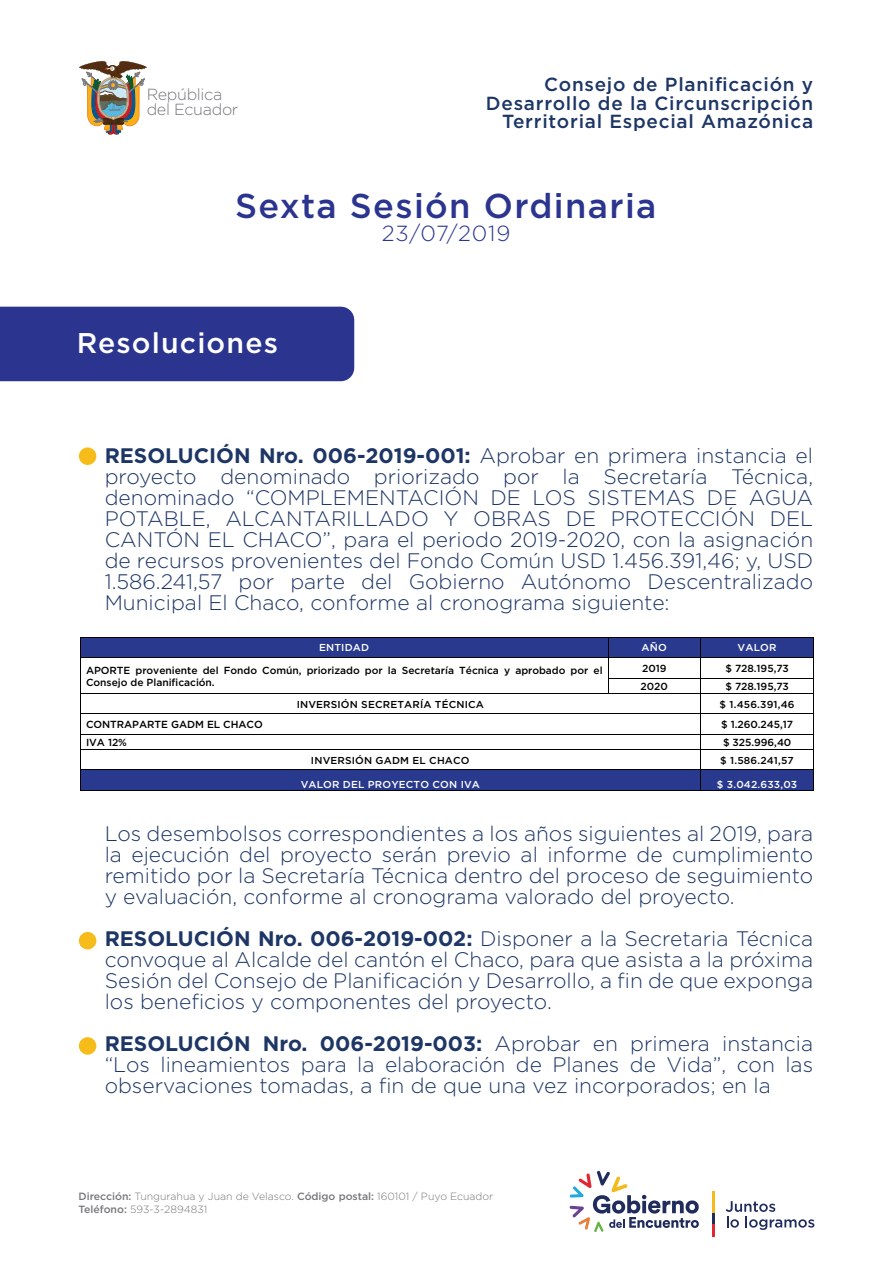
<style>
.page{position:relative;width:893px;height:1263px;background:#fff}
.page>*{position:absolute;margin:0;border:0;box-sizing:border-box;transform-origin:0 0}
.t1{font:500 34.5px "Gotham";letter-spacing:.04em;color:#2b358f}
.t2{font:500 28.5px "Gotham";letter-spacing:.04em;color:#fff}
.t3{font:300 21.9px "Gotham";letter-spacing:.04em;color:#2b358f}
.t4{font:300 21px/21px "Gotham";color:#1d3665;text-align:justify}
.t5{font:500 18.9px/18.9px "Gotham";letter-spacing:.04em;color:#1d3665;text-align:right}
.t6{font:300 16.05px/14.9px "Gotham";letter-spacing:-.02em;color:#76777b}
.t7{font:300 10.5px/12.6px "Gotham";color:#76777b}
.t8{font:500 10.2px/12.3px "Gotham";letter-spacing:-.005em;color:#010101}
.t9{font:500 10.05px "Gotham";letter-spacing:.015em;color:#010101}
.t10{font:500 10.05px "Gotham";letter-spacing:.015em;color:#fff}
.s1{font-weight:700}
.s2{font-weight:500}
</style>
<div class="page">
<svg style="left:726px;top:1201px;width:88px;height:29px"></svg>
<svg style="left:570px;top:1171px;width:129px;height:61px"></svg>
<hr style="left:712px;top:1191px;width:2px;height:45px;background:#f2ba1b">
<hr style="left:712px;top:1212px;width:2px;height:24px;background:#202c5c">
<svg style="left:712px;top:1224px;width:2px;height:12px"></svg>
<img style="left:79px;top:61px;width:68px;height:74px">
<div style="left:79px;top:447px;width:17px;height:18px;background:#f6bc1a;border-radius:50%"></div>
<div style="left:79px;top:932px;width:17px;height:17px;background:#f6bc1a;border-radius:50%"></div>
<div style="left:79px;top:1037px;width:17px;height:18px;background:#f6bc1a;border-radius:50%"></div>
<div style="left:81px;top:638px;width:527px;height:19px;background:#293a8e"></div>
<div style="left:608px;top:638px;width:92px;height:19px;background:#293a8e"></div>
<div style="left:701px;top:638px;width:112px;height:19px;background:#293a8e"></div>
<hr style="left:81px;top:637px;width:527px;height:1px;background:#010101">
<hr style="left:608px;top:637px;width:92px;height:1px;background:#010101">
<hr style="left:701px;top:637px;width:112px;height:1px;background:#010101">
<hr style="left:81px;top:657px;width:527px;height:1px;background:#010101">
<hr style="left:608px;top:657px;width:92px;height:1px;background:#010101">
<hr style="left:701px;top:657px;width:112px;height:1px;background:#010101">
<hr style="left:608px;top:678px;width:92px;height:1px;background:#010101">
<hr style="left:701px;top:678px;width:112px;height:1px;background:#010101">
<hr style="left:81px;top:693px;width:527px;height:1px;background:#010101">
<svg style="left:608px;top:638px;width:1px;height:55px"></svg>
<hr style="left:608px;top:693px;width:92px;height:1px;background:#010101">
<hr style="left:701px;top:693px;width:112px;height:1px;background:#010101">
<hr style="left:81px;top:714px;width:619px;height:1px;background:#010101">
<hr style="left:701px;top:714px;width:112px;height:1px;background:#010101">
<hr style="left:81px;top:734px;width:619px;height:1px;background:#010101">
<hr style="left:701px;top:734px;width:112px;height:1px;background:#010101">
<hr style="left:81px;top:749px;width:619px;height:1px;background:#010101">
<hr style="left:701px;top:749px;width:112px;height:1px;background:#010101">
<div style="left:81px;top:770px;width:619px;height:20px;background:#293a8e"></div>
<div style="left:701px;top:770px;width:112px;height:20px;background:#293a8e"></div>
<hr style="left:81px;top:770px;width:619px;height:1px;background:#010101">
<hr style="left:701px;top:770px;width:112px;height:1px;background:#010101">
<svg style="left:80px;top:637px;width:1px;height:154px"></svg>
<hr style="left:81px;top:790px;width:619px;height:1px;background:#010101">
<svg style="left:700px;top:637px;width:1px;height:154px"></svg>
<hr style="left:701px;top:790px;width:112px;height:1px;background:#010101">
<svg style="left:813px;top:637px;width:1px;height:154px"></svg>
<div style="left:0;top:307px;width:354px;height:74px;background:#2b358f"></div>
<p class="t6" style="left:147px;top:87px;width:93px">República del Ecuador</p>
<p class="t5" style="left:486px;top:74px;width:329px">Consejo de Planificación y<br>Desarrollo de la Circunscripción<br>Territorial Especial Amazónica</p>
<h1 class="t1" style="left:235px;top:184px;width:423px">Sexta Sesión Ordinaria</h1>
<p class="t3" style="left:382px;top:219px;width:130px">23/07/2019</p>
<h2 class="t2" style="left:77px;top:324px;width:203px">Resoluciones</h2>
<p class="t4" style="left:105px;top:445px;width:710px"><span class="s1">RESOLUCIÓN Nro. 006-2019-001:</span> Aprobar en primera instancia el proyecto denominado priorizado por la Secretaría Técnica, denominado “COMPLEMENTACIÓN DE LOS SISTEMAS DE AGUA POTABLE, ALCANTARILLADO Y OBRAS DE PROTECCIÓN DEL CANTÓN EL CHACO”, para el periodo 2019-2020, con la asignación de recursos provenientes del Fondo Común USD 1.456.391,46; y, USD 1.586.241,57 por parte del Gobierno Autónomo Descentralizado Municipal El Chaco, conforme al cronograma siguiente:</p>
<p class="t10" style="left:319px;top:641px;width:51px">ENTIDAD</p>
<p class="t10" style="left:642px;top:641px;width:27px">AÑO</p>
<p class="t10" style="left:738px;top:641px;width:40px">VALOR</p>
<p class="t8" style="left:86px;top:664px;width:518px">APORTE proveniente del Fondo Común, priorizado por la Secretaría Técnica y aprobado por el<br>Consejo de Planificación.</p>
<p class="t8" style="left:642px;top:662px;width:26px">2019</p>
<p class="t8" style="left:725px;top:662px;width:65px">$ 728.195,73</p>
<p class="t8" style="left:641px;top:680px;width:29px">2020</p>
<p class="t8" style="left:725px;top:680px;width:65px">$ 728.195,73</p>
<p class="t9" style="left:297px;top:697px;width:189px">INVERSIÓN SECRETARÍA TÉCNICA</p>
<p class="t9" style="left:719px;top:697px;width:77px">$ 1.456.391,46</p>
<p class="t8" style="left:86px;top:718px;width:178px">CONTRAPARTE GADM EL CHACO</p>
<p class="t8" style="left:721px;top:718px;width:73px">$ 1.260.245,17</p>
<p class="t8" style="left:86px;top:736px;width:42px">IVA 12%</p>
<p class="t8" style="left:723px;top:736px;width:70px">$ 325.996,40</p>
<p class="t9" style="left:311px;top:754px;width:160px">INVERSIÓN GADM EL CHACO</p>
<p class="t9" style="left:720px;top:754px;width:75px">$ 1.586.241,57</p>
<p class="t10" style="left:301px;top:778px;width:181px">VALOR DEL PROYECTO CON IVA</p>
<p class="t10" style="left:717px;top:778px;width:82px">$ 3.042.633,03</p>
<p class="t4" style="left:105px;top:823px;width:710px">Los desembolsos correspondientes a los años siguientes al 2019, para la ejecución del proyecto serán previo al informe de cumplimiento remitido por la Secretaría Técnica dentro del proceso de seguimiento y evaluación, conforme al cronograma valorado del proyecto.</p>
<p class="t4" style="left:105px;top:928px;width:710px"><span class="s1">RESOLUCIÓN Nro. 006-2019-002:</span> Disponer a la Secretaria Técnica convoque al Alcalde del cantón el Chaco, para que asista a la próxima Sesión del Consejo de Planificación y Desarrollo, a fin de que exponga los beneficios y componentes del proyecto.</p>
<p class="t4" style="left:105px;top:1033px;width:710px"><span class="s1">RESOLUCIÓN Nro. 006-2019-003:</span> Aprobar en primera instancia “Los lineamientos para la elaboración de Planes de Vida”, con las observaciones tomadas, a fin de que una vez incorporados; en la</p>
<p class="t7" style="left:79px;top:1190px;width:416px"><span class="s2">Dirección:</span> Tungurahua y Juan de Velasco. <span class="s2">Código postal:</span> 160101 / Puyo Ecuador<br><span class="s2">Teléfono:</span> 593-3-2894831</p>
</div>
